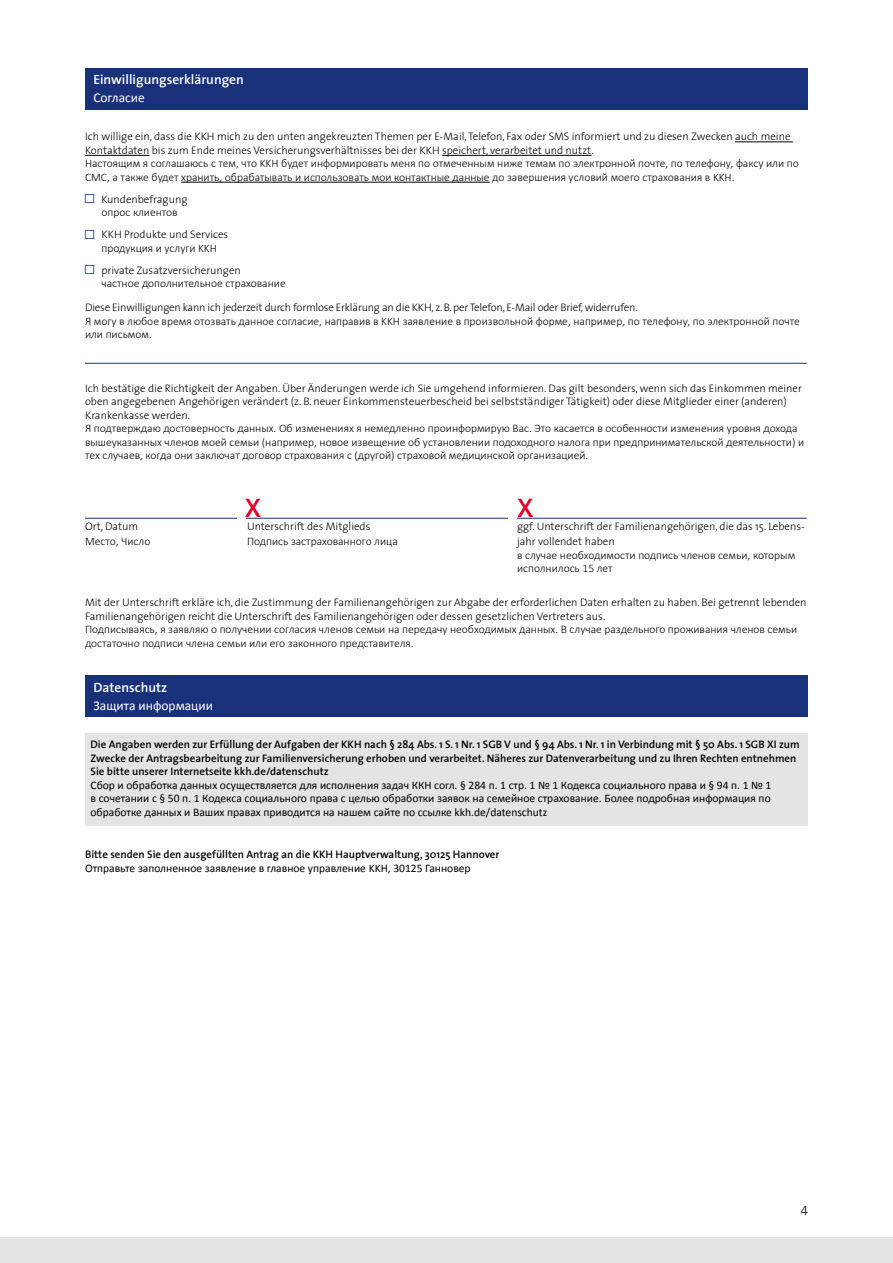
<style>
.page{position:relative;width:893px;height:1263px;background:#fff}
.page>*{position:absolute;margin:0;border:0;box-sizing:border-box;transform-origin:0 0}
.t1{font:600 27px "The Sans";color:#dd0029}
.t2{font:600 13.5px "The Sans";color:#fff}
.t3{font:13.5px "Calibri";color:#fff}
.t4{font:13.5px "The Sans Light Caps";color:#000}
.t5{font:300 11.55px/13.5px "Calibri";color:#000}
.t6{font:11.55px/13.5px "Calibri";color:#000;text-align:justify}
.t7{font:300 10.95px/13.5px "The Sans";color:#000}
.t8{font:600 10.95px/13.5px "The Sans";color:#000}
.t9{font:300 10.95px "The Sans";letter-spacing:-.02em;color:#000}
.s1{font-family:"AG Figures+Pi BQ";font-weight:400;font-size:12.75px;color:#19317b}
</style>
<div class="page">
<div style="left:0;top:1237px;width:893px;height:26px;background:#e4e4e4"></div>
<div style="left:85px;top:733px;width:723px;height:93px;background:#e4e4e4"></div>
<div style="left:85px;top:676px;width:723px;height:41px;background:#19317b"></div>
<hr style="left:735px;top:142px;width:58px;height:1px;background:#000">
<hr style="left:85px;top:155px;width:64px;height:1px;background:#000">
<hr style="left:442px;top:155px;width:150px;height:1px;background:#000">
<hr style="left:181px;top:182px;width:309px;height:1px;background:#000">
<div style="left:85px;top:68px;width:723px;height:41px;background:#19317b"></div>
<hr style="left:85px;top:363px;width:722px;height:1px;background:#19317b">
<hr style="left:85px;top:518px;width:722px;height:1px;background:#19317b">
<div style="left:509px;top:505px;width:8px;height:19px;background:#fff"></div>
<div style="left:237px;top:505px;width:9px;height:19px;background:#fff"></div>
<p class="t2" style="left:93px;top:69px;width:152px">Einwilligungserklärungen</p>
<p class="t3" style="left:93px;top:89px;width:53px">Согласие</p>
<p class="t7" style="left:85px;top:129px;width:707px">Ich willige ein, dass die KKH mich zu den unten angekreuzten Themen per E-Mail, Telefon, Fax oder SMS informiert und zu diesen Zwecken auch meine<br>Kontaktdaten bis zum Ende meines Versicherungsverhältnisses bei der KKH speichert, verarbeitet und nutzt.</p>
<p class="t5" style="left:85px;top:156px;width:715px">Настоящим я соглашаюсь с тем, что KKH будет информировать меня по отмеченным ниже темам по электронной почте, по телефону, факсу или по<br>СМС, а также будет хранить, обрабатывать и использовать мои контактные данные до завершения условий моего страхования в KKH.</p>
<p class="t7" style="left:85px;top:192px;width:104px"><span class="s1">Y</span> Kundenbefragung</p>
<p class="t5" style="left:102px;top:205px;width:78px">опрос клиентов</p>
<p class="t7" style="left:85px;top:227px;width:145px"><span class="s1">Y</span> KKH Produkte und Services</p>
<p class="t5" style="left:102px;top:241px;width:117px">продукция и услуги KKH</p>
<p class="t7" style="left:85px;top:263px;width:157px"><span class="s1">Y</span> private Zusatzversicherungen</p>
<p class="t5" style="left:102px;top:276px;width:186px">частное дополнительное страхование</p>
<p class="t9" style="left:85px;top:299px;width:554px">Diese Einwilligungen kann ich jederzeit durch formlose Erklärung an die KKH, z. B. per Telefon, E-Mail oder Brief, widerrufen.</p>
<p class="t5" style="left:85px;top:314px;width:716px">Я могу в любое время отозвать данное согласие, направив в KKH заявление в произвольной форме, например, по телефону, по электронной почте или письмом.</p>
<p class="t7" style="left:85px;top:381px;width:718px">Ich bestätige die Richtigkeit der Angaben. Über Änderungen werde ich Sie umgehend informieren. Das gilt besonders, wenn sich das Einkommen meiner oben angegebenen Angehörigen verändert (z. B. neuer Einkommensteuerbescheid bei selbstständiger Tätigkeit) oder diese Mitglieder einer (anderen)<br>Krankenkasse werden.</p>
<p class="t5" style="left:85px;top:421px;width:721px">Я подтверждаю достоверность данных. Об изменениях я немедленно проинформирую Вас. Это касается в особенности изменения уровня дохода вышеуказанных членов моей семьи (например, новое извещение об установлении подоходного налога при предпринимательской деятельности) и тех случаев, когда они заключат договор страхования с (другой) страховой медицинской организацией.</p>
<h1 class="t1" style="left:245px;top:485px;width:18px">X</h1>
<h1 class="t1" style="left:517px;top:485px;width:18px">X</h1>
<p class="t7" style="left:85px;top:520px;width:55px">Ort, Datum</p>
<p class="t7" style="left:247px;top:520px;width:125px">Unterschrift des Mitglieds</p>
<p class="t7" style="left:517px;top:520px;width:289px">ggf. Unterschrift der Familienangehörigen, die das 15. Lebens-</p>
<p class="t5" style="left:85px;top:534px;width:67px">Место, Число</p>
<p class="t5" style="left:247px;top:534px;width:152px">Подпись застрахованного лица</p>
<p class="t7" style="left:517px;top:535px;width:99px">jahr vollendet haben</p>
<p class="t5" style="left:517px;top:548px;width:280px">в случае необходимости подпись членов семьи, которым исполнилось 15 лет</p>
<p class="t7" style="left:85px;top:596px;width:723px">Mit der Unterschrift erkläre ich, die Zustimmung der Familienangehörigen zur Abgabe der erforderlichen Daten erhalten zu haben. Bei getrennt lebenden<br>Familienangehörigen reicht die Unterschrift des Familienangehörigen oder dessen gesetzlichen Vertreters aus.</p>
<p class="t5" style="left:85px;top:622px;width:714px">Подписываясь, я заявляю о получении согласия членов семьи на передачу необходимых данных. В случае раздельного проживания членов семьи достаточно подписи члена семьи или его законного представителя.</p>
<p class="t2" style="left:94px;top:676px;width:75px">Datenschutz</p>
<p class="t3" style="left:94px;top:697px;width:121px">Защита информации</p>
<p class="t8" style="left:91px;top:737px;width:711px">Die Angaben werden zur Erfüllung der Aufgaben der KKH nach § 284 Abs. 1 S. 1 Nr. 1 SGB V und § 94 Abs. 1 Nr. 1 in Verbindung mit § 50 Abs. 1 SGB XI zum<br>Zwecke der Antragsbearbeitung zur Familienversicherung erhoben und verarbeitet. Näheres zur Datenverarbeitung und zu Ihren Rechten entnehmen<br>Sie bitte unserer Internetseite kkh.de/datenschutz</p>
<p class="t6" style="left:91px;top:778px;width:682px">Сбор и обработка данных осуществляется для исполнения задач ККН согл. § 284 п. 1 стр. 1 № 1 Кодекса социального права и § 94 п. 1 № 1 в сочетании с § 50 п. 1 Кодекса социального права с целью обработки заявок на семейное страхование. Более подробная информация по обработке данных и Ваших правах приводится на нашем сайте по ссылке kkh.de/datenschutz</p>
<p class="t8" style="left:85px;top:847px;width:416px">Bitte senden Sie den ausgefüllten Antrag an die KKH Hauptverwaltung, 30125 Hannover</p>
<p class="t6" style="left:85px;top:861px;width:387px">Отправьте заполненное заявление в главное управление KKH, 30125 Ганновер</p>
<p class="t4" style="left:801px;top:1200px;width:9px">4</p>
</div>
